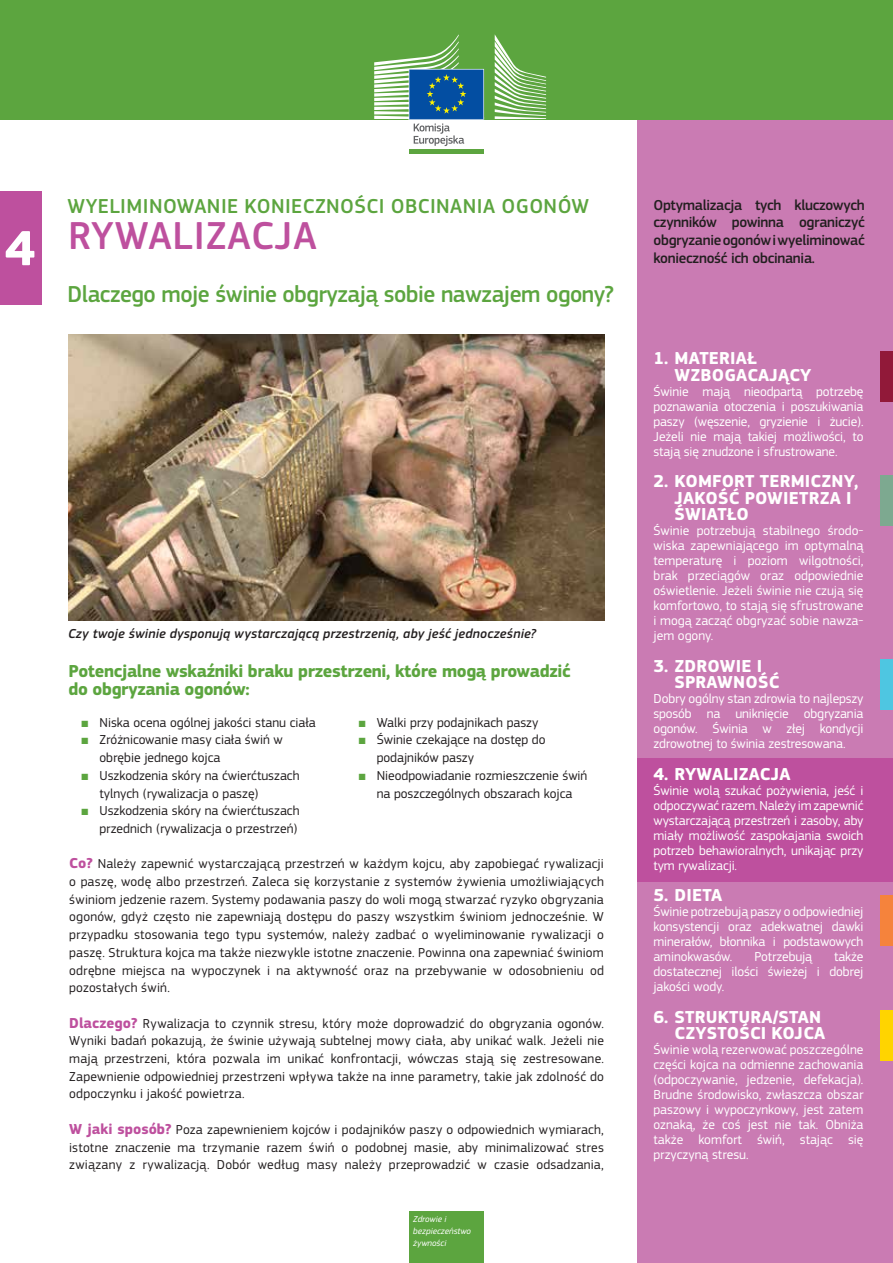
<style>
.page{position:relative;width:893px;height:1263px;background:#fff}
.page>*{position:absolute;margin:0;border:0;box-sizing:border-box;transform-origin:0 0}
.t1{font:500 40.5px "EC Square Sans Pro";letter-spacing:.02em;color:#be509e}
.t2{font:500 24px "EC Square Sans Pro";letter-spacing:-.02em;color:#5ca53f}
.t3{font:500 21px "EC Square Sans Pro";letter-spacing:.02em;color:#5ca53f}
.t4{font:700 18px/16.5px "EC Square Sans Pro";letter-spacing:.01em;color:#fff}
.t5{font:700 18px/18px "EC Square Sans Pro";letter-spacing:-.02em;color:#5ca53f}
.t6{font:500 15px/17.7px "EC Square Sans Pro";letter-spacing:-.02em;color:#231f20;text-align:justify}
.t7{font:13.5px/17.7px "EC Square Sans Pro";color:#231f20}
.t8{font:13.5px/15px "EC Square Sans Pro";letter-spacing:-.01em;color:#fff;text-align:justify}
.t9{font:italic 500 13.5px "EC Square Sans Pro";letter-spacing:.015em;color:#231f20}
.t10{font:italic 9px/12px "EC Square Sans Pro";color:#fff}
.s1{font-weight:700;font-size:51.45px;color:#fff}
.s2{color:#5ca53f}
.s3{font-weight:700;font-size:15px;color:#be509e}
</style>
<div class="page">
<div style="left:637px;top:0;width:256px;height:1263px;background:#ca7bb3"></div>
<div style="left:637px;top:758px;width:256px;height:123px;background:#be509e"></div>
<img style="left:68px;top:334px;width:536px;height:286px">
<div style="left:0;top:191px;width:41px;height:114px;background:#be509e"></div>
<div style="left:0;top:0;width:893px;height:119px;background:#5ca53f"></div>
<div style="left:409px;top:149px;width:75px;height:5px;background:#5ca53f"></div>
<svg style="left:495px;top:35px;width:51px;height:84px"></svg>
<svg style="left:374px;top:34px;width:110px;height:112px"></svg>
<div style="left:409px;top:1212px;width:75px;height:51px;background:#5ca53f"></div>
<div style="left:880px;top:351px;width:13px;height:51px;background:#911939"></div>
<div style="left:880px;top:475px;width:13px;height:51px;background:#7da990"></div>
<div style="left:880px;top:659px;width:13px;height:51px;background:#4ec6e1"></div>
<div style="left:880px;top:894px;width:13px;height:51px;background:#f5833c"></div>
<div style="left:880px;top:1010px;width:13px;height:51px;background:#ffd400"></div>
<h3 class="t3" style="left:68px;top:194px;width:523px">WYELIMINOWANIE KONIECZNOŚCI OBCINANIA OGONÓW</h3>
<h1 class="t1" style="left:5px;top:212px;width:314px"><span class="s1">4</span> RYWALIZACJA</h1>
<h2 class="t2" style="left:68px;top:280px;width:548px">Dlaczego moje świnie obgryzają sobie nawzajem ogony?</h2>
<p class="t9" style="left:68px;top:626px;width:469px">Czy twoje świnie dysponują wystarczającą przestrzenią, aby jeść jednocześnie?</p>
<h3 class="t5" style="left:69px;top:663px;width:504px">Potencjalne wskaźniki braku przestrzeni, które mogą prowadzić do obgryzania ogonów:</h3>
<p class="t7" style="left:82px;top:713px;width:236px"><span class="s2">■</span> Niska ocena ogólnej jakości stanu ciała</p>
<p class="t7" style="left:100px;top:731px;width:185px;text-indent:-18px"><span class="s2">■</span> Zróżnicowanie masy ciała świń w obrębie jednego kojca</p>
<p class="t7" style="left:100px;top:766px;width:202px;text-indent:-18px"><span class="s2">■</span> Uszkodzenia skóry na ćwierćtuszach tylnych (rywalizacja o paszę)</p>
<p class="t7" style="left:82px;top:802px;width:220px;text-align:right"><span class="s2">■</span> Uszkodzenia skóry na ćwierćtuszach przednich (rywalizacja o przestrzeń)</p>
<p class="t7" style="left:359px;top:713px;width:181px"><span class="s2">■</span> Walki przy podajnikach paszy</p>
<p class="t7" style="left:377px;top:731px;width:170px;text-indent:-18px"><span class="s2">■</span> Świnie czekające na dostęp do podajników paszy</p>
<p class="t7" style="left:359px;top:766px;width:230px;text-align:center"><span class="s2">■</span> Nieodpowiadanie rozmieszczenie świń na poszczególnych obszarach kojca</p>
<p class="t7" style="left:69px;top:855px;width:536px;text-align:justify"><span class="s3">Co?</span> Należy zapewnić wystarczającą przestrzeń w każdym kojcu, aby zapobiegać rywalizacji o paszę, wodę albo przestrzeń. Zaleca się korzystanie z systemów żywienia umożliwiających świniom jedzenie razem. Systemy podawania paszy do woli mogą stwarzać ryzyko obgryzania ogonów, gdyż często nie zapewniają dostępu do paszy wszystkim świniom jednocześnie. W przypadku stosowania tego typu systemów, należy zadbać o wyeliminowanie rywalizacji o paszę. Struktura kojca ma także niezwykle istotne znaczenie. Powinna ona zapewniać świniom odrębne miejsca na wypoczynek i na aktywność oraz na przebywanie w odosobnieniu od pozostałych świń.</p>
<p class="t7" style="left:69px;top:1014px;width:536px;text-align:justify"><span class="s3">Dlaczego?</span> Rywalizacja to czynnik stresu, który może doprowadzić do obgryzania ogonów.<br>Wyniki badań pokazują, że świnie używają subtelnej mowy ciała, aby unikać walk. Jeżeli nie mają przestrzeni, która pozwala im unikać konfrontacji, wówczas stają się zestresowane.<br>Zapewnienie odpowiedniej przestrzeni wpływa także na inne parametry, takie jak zdolność do odpoczynku i jakość powietrza.</p>
<p class="t7" style="left:69px;top:1120px;width:536px;text-align:justify"><span class="s3">W jaki sposób?</span> Poza zapewnieniem kojców i podajników paszy o odpowiednich wymiarach, istotne znaczenie ma trzymanie razem świń o podobnej masie, aby minimalizować stres związany z rywalizacją. Dobór według masy należy przeprowadzić w czasie odsadzania,</p>
<p class="t10" style="left:413px;top:1213px;width:59px">Zdrowie i bezpieczeństwo żywności</p>
<p class="t6" style="left:653px;top:196px;width:213px">Optymalizacja tych kluczowych czynników powinna ograniczyć obgryzanie ogonów i wyeliminować konieczność ich obcinania.</p>
<h3 class="t4" style="left:674px;top:351px;width:139px;text-indent:-21px">1. MATERIAŁ<br>WZBOGACAJĄCY</h3>
<p class="t8" style="left:653px;top:384px;width:211px">Świnie mają nieodpartą potrzebę poznawania otoczenia i poszukiwania paszy (węszenie, gryzienie i żucie).<br>Jeżeli nie mają takiej możliwości, to stają się znudzone i sfrustrowane.</p>
<h3 class="t4" style="left:674px;top:474px;width:185px;text-indent:-21px">2. KOMFORT TERMICZNY,<br>JAKOŚĆ POWIETRZA I<br>ŚWIATŁO</h3>
<p class="t8" style="left:653px;top:523px;width:211px">Świnie potrzebują stabilnego środo&shy;wiska zapewniającego im optymalną temperaturę i poziom wilgotności, brak przeciągów oraz odpowiednie oświetlenie. Jeżeli świnie nie czują się komfortowo, to stają się sfrustrowane i mogą zacząć obgryzać sobie nawza&shy;jem ogony.</p>
<h3 class="t4" style="left:674px;top:658px;width:106px;text-indent:-21px">3. ZDROWIE I<br>SPRAWNOŚĆ</h3>
<p class="t8" style="left:653px;top:691px;width:211px">Dobry ogólny stan zdrowia to najlepszy sposób na uniknięcie obgryzania ogonów. Świnia w złej kondycji zdrowotnej to świnia zestresowana.</p>
<h3 class="t4" style="left:653px;top:766px;width:139px">4. RYWALIZACJA</h3>
<p class="t8" style="left:653px;top:783px;width:211px">Świnie wolą szukać pożywienia, jeść i odpoczywać razem. Należy im zapewnić wystarczającą przestrzeń i zasoby, aby miały możliwość zaspokajania swoich potrzeb behawioralnych, unikając przy tym rywalizacji.</p>
<h3 class="t4" style="left:653px;top:888px;width:70px">5. DIETA</h3>
<p class="t8" style="left:653px;top:904px;width:211px">Świnie potrzebują paszy o odpowiedniej konsystencji oraz adekwatnej dawki minerałów, błonnika i podstawowych aminokwasów.</p>
<p class="t8" style="left:653px;top:949px;width:211px;text-indent:181px">także dostatecznej ilości świeżej i dobrej jakości wody.</p>
<h3 class="t4" style="left:653px;top:1009px;width:173px;text-align:right">6. STRUKTURA/STAN<br>CZYSTOŚCI KOJCA</h3>
<p class="t8" style="left:653px;top:1042px;width:211px">Świnie wolą rezerwować poszczególne części kojca na odmienne zachowania (odpoczywanie, jedzenie, defekacja).<br>Brudne środowisko, zwłaszcza obszar paszowy i wypoczynkowy, jest zatem oznaką, że coś jest nie tak. Obniża także komfort świń, stając się przyczyną stresu.</p>
<p class="t8" style="left:754px;top:949px;width:59px">Potrzebują</p>
</div>
